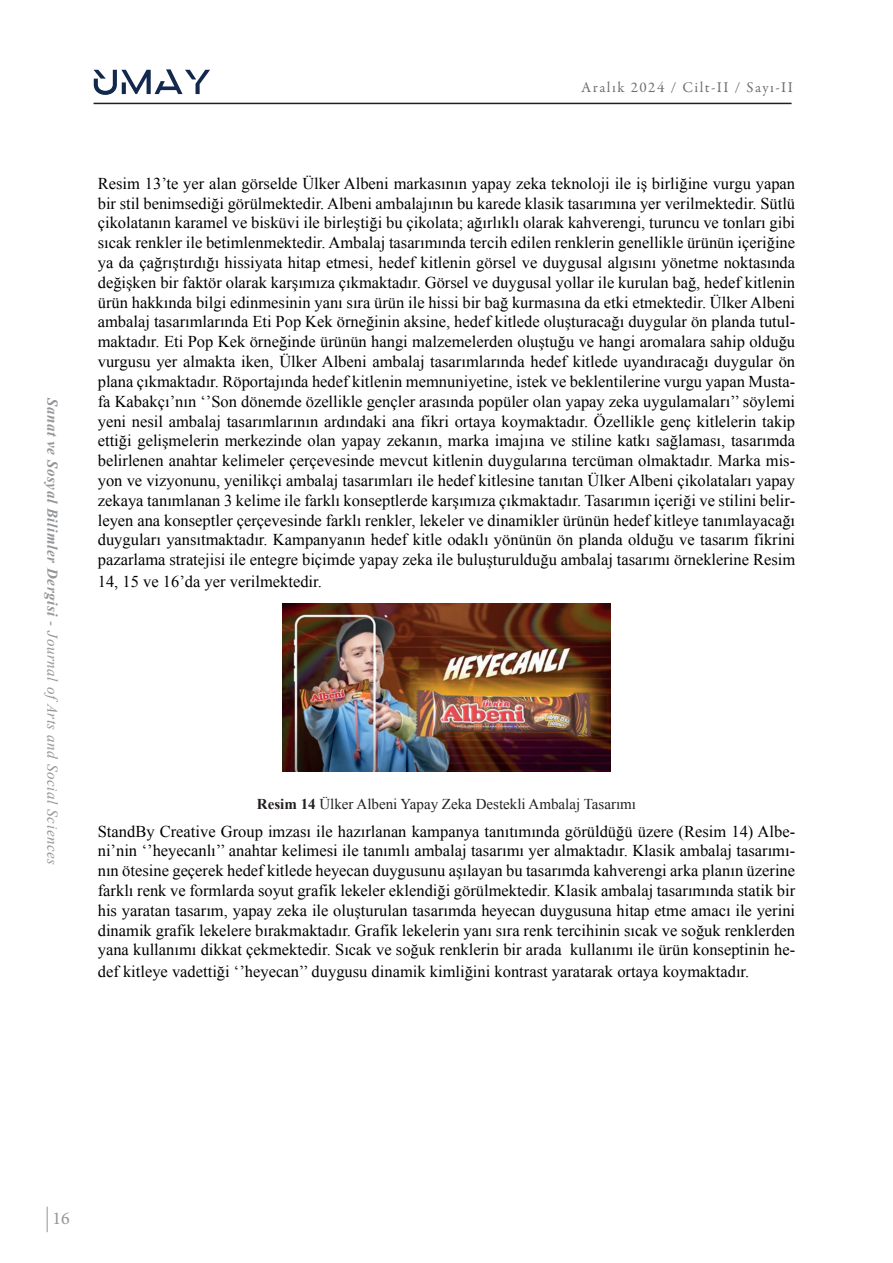
<style>
.page{position:relative;width:893px;height:1263px;background:#fff}
.page>*{position:absolute;margin:0;border:0;box-sizing:border-box;transform-origin:0 0}
.t1{font:18px "Minion Pro";color:#939598}
.t2{font:16.5px/19.8px "Times New Roman";color:#000001;text-align:justify}
.t3{font:italic 15px "Times New Roman";letter-spacing:.04em;color:#939598}
.t4{font:15px "Times New Roman";color:#231f20}
.t5{font:15px "Garamond Premr Pro";letter-spacing:.1em;color:#6c6d70}
.s1{font-weight:700}
</style>
<div class="page">
<svg style="left:94px;top:69px;width:116px;height:26px"></svg>
<hr style="left:94px;top:103px;width:698px;height:1px;background:#231f20">
<svg style="left:47px;top:1206px;width:1px;height:26px"></svg>
<img style="left:283px;top:604px;width:327px;height:168px">
<p class="t3" style="left:63px;top:398px;width:469px;rotate:90deg"><span class="s1">Sanat ve Sosyal Bilimler Dergisi</span> - Journal ofArts and Social Sciences</p>
<p class="t5" style="left:581px;top:79px;width:213px">Aralık 2024 / Cilt-II / Sayı-II</p>
<p class="t2" style="left:98px;top:173px;width:699px">Resim 13’te yer alan görselde Ülker Albeni markasının yapay zeka teknoloji ile iş birliğine vurgu yapan bir stil benimsediği görülmektedir. Albeni ambalajının bu karede klasik tasarımına yer verilmektedir. Sütlü çikolatanın karamel ve bisküvi ile birleştiği bu çikolata; ağırlıklı olarak kahverengi, turuncu ve tonları gibi sıcak renkler ile betimlenmektedir. Ambalaj tasarımında tercih edilen renklerin genellikle ürünün içeriğine ya da çağrıştırdığı hissiyata hitap etmesi, hedef kitlenin görsel ve duygusal algısını yönetme noktasında değişken bir faktör olarak karşımıza çıkmaktadır. Görsel ve duygusal yollar ile kurulan bağ, hedef kitlenin ürün hakkında bilgi edinmesinin yanı sıra ürün ile hissi bir bağ kurmasına da etki etmektedir. Ülker Albeni ambalaj tasarımlarında Eti Pop Kek örneğinin aksine, hedef kitlede oluşturacağı duygular ön planda tutul&shy;maktadır. Eti Pop Kek örneğinde ürünün hangi malzemelerden oluştuğu ve hangi aromalara sahip olduğu vurgusu yer almakta iken, Ülker Albeni ambalaj tasarımlarında hedef kitlede uyandıracağı duygular ön plana çıkmaktadır. Röportajında hedef kitlenin memnuniyetine, istek ve beklentilerine vurgu yapan Musta&shy;fa Kabakçı’nın ‘’Son dönemde özellikle gençler arasında popüler olan yapay zeka uygulamaları’’ söylemi yeni nesil ambalaj tasarımlarının ardındaki ana fikri ortaya koymaktadır. Özellikle genç kitlelerin takip ettiği gelişmelerin merkezinde olan yapay zekanın, marka imajına ve stiline katkı sağlaması, tasarımda belirlenen anahtar kelimeler çerçevesinde mevcut kitlenin duygularına tercüman olmaktadır. Marka mis&shy;yon ve vizyonunu, yenilikçi ambalaj tasarımları ile hedef kitlesine tanıtan Ülker Albeni çikolataları yapay zekaya tanımlanan 3 kelime ile farklı konseptlerde karşımıza çıkmaktadır. Tasarımın içeriği ve stilini belir&shy;leyen ana konseptler çerçevesinde farklı renkler, lekeler ve dinamikler ürünün hedef kitleye tanımlayacağı duyguları yansıtmaktadır. Kampanyanın hedef kitle odaklı yönünün ön planda olduğu ve tasarım fikrini pazarlama stratejisi ile entegre biçimde yapay zeka ile buluşturulduğu ambalaj tasarımı örneklerine Resim</p>
<p class="t2" style="left:98px;top:571px;width:226px">14, 15 ve 16’da yer verilmektedir.</p>
<p class="t4" style="left:257px;top:794px;width:381px"><span class="s1">Resim 14</span> Ülker Albeni Yapay Zeka Destekli Ambalaj Tasarımı</p>
<p class="t2" style="left:98px;top:821px;width:699px">StandBy Creative Group imzası ile hazırlanan kampanya tanıtımında görüldüğü üzere (Resim 14) Albe&shy;ni’nin ‘’heyecanlı’’ anahtar kelimesi ile tanımlı ambalaj tasarımı yer almaktadır. Klasik ambalaj tasarımı&shy;nın ötesine geçerek hedef kitlede heyecan duygusunu aşılayan bu tasarımda kahverengi arka planın üzerine farklı renk ve formlarda soyut grafik lekeler eklendiği görülmektedir. Klasik ambalaj tasarımında statik bir his yaratan tasarım, yapay zeka ile oluşturulan tasarımda heyecan duygusuna hitap etme amacı ile yerini dinamik grafik lekelere bırakmaktadır. Grafik lekelerin yanı sıra renk tercihinin sıcak ve soğuk renklerden yana kullanımı dikkat çekmektedir. Sıcak ve soğuk renklerin bir arada kullanımı ile ürün konseptinin he-</p>
<p class="t2" style="left:98px;top:961px;width:653px">def kitleye vadettiği ‘’heyecan’’ duygusu dinamik kimliğini kontrast yaratarak ortaya koymaktadır.</p>
<p class="t1" style="left:52px;top:1206px;width:19px">16</p>
</div>
